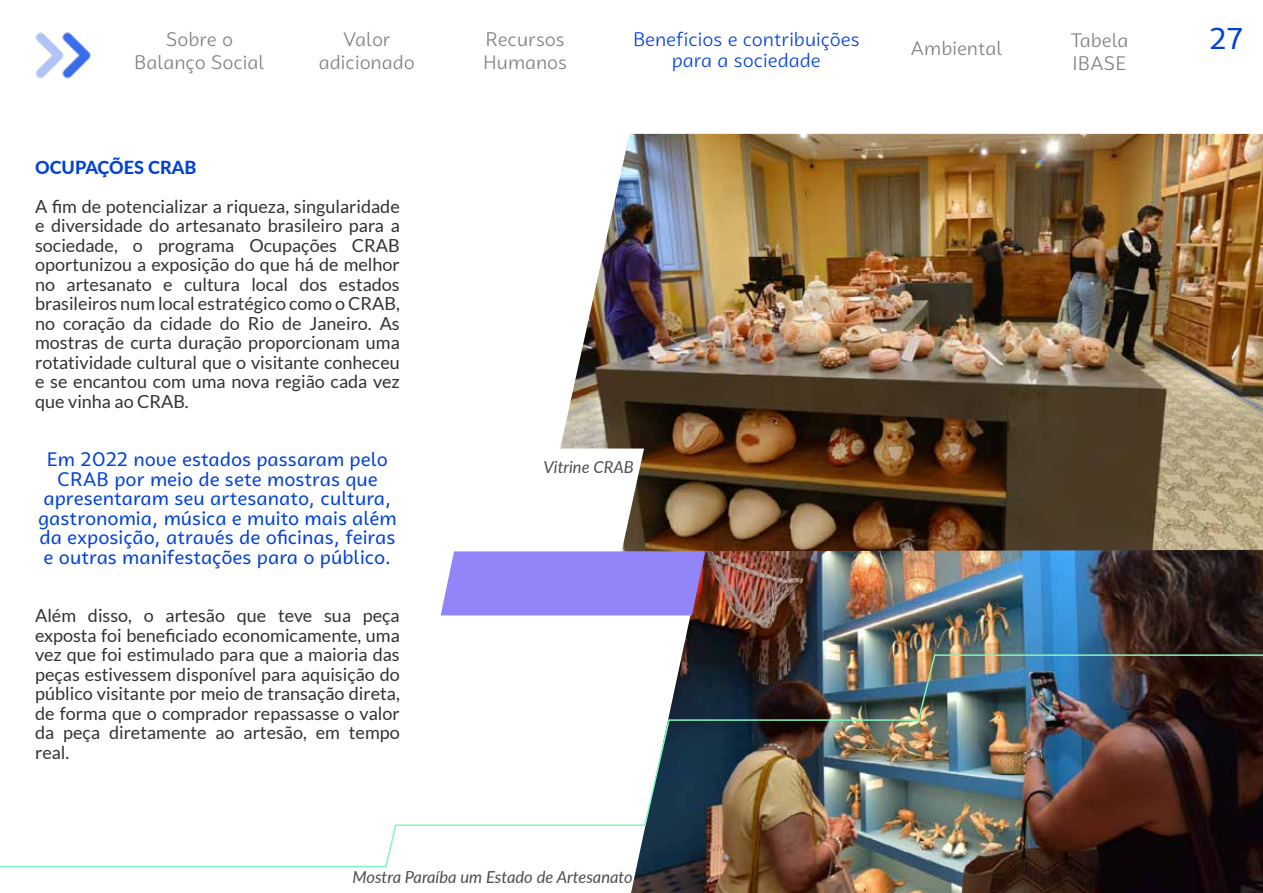
<style>
.page{position:relative;width:1263px;height:893px;background:#fff}
.page>*{position:absolute;margin:0;border:0;box-sizing:border-box;transform-origin:0 0}
.t1{font:30px "Campuni";color:#0041d9}
.t2{font:19.5px/19.5px "Campuni";color:#0041d9;text-align:center}
.t3{font:19.5px/22.5px "Campuni";color:#808080;text-align:center}
.t4{font:19.5px/21px "Campuni";color:#0041d9;text-align:center}
.t5{font:18px/19.5px "Lato";color:#333;text-align:justify}
.t6{font:800 18px "Lato";color:#0041d9}
.t7{font:italic 16.5px "Lato";color:#4d4d4d}
</style>
<div class="page">
<img style="left:35px;top:32px;width:56px;height:47px">
<img style="left:560px;top:134px;width:703px;height:417px">
<img style="left:631px;top:550px;width:632px;height:343px">
<img style="left:0;top:654px;width:1263px;height:214px">
<div style="left:441px;top:551px;width:264px;height:64px;background:#9285f9"></div>
<p class="t3" style="left:485px;top:28px;width:81px">Recursos</p>
<h1 class="t1" style="left:1209px;top:20px;width:35px">27</h1>
<p class="t3" style="left:483px;top:51px;width:86px">Humanos</p>
<p class="t4" style="left:633px;top:29px;width:228px">Benefícios e contribuições para a sociedade</p>
<p class="t3" style="left:134px;top:28px;width:132px">Sobre o<br>Balanço Social</p>
<p class="t3" style="left:319px;top:28px;width:97px">Valor adicionado</p>
<p class="t3" style="left:910px;top:37px;width:94px">Ambiental</p>
<p class="t3" style="left:1070px;top:28px;width:60px;line-height:23.4px;text-align:left">Tabela<br>IBASE</p>
<p class="t6" style="left:35px;top:154px;width:163px">OCUPAÇÕES CRAB</p>
<p class="t5" style="left:35px;top:196px;width:366px">A fim de potencializar a riqueza, singularidade e diversidade do artesanato brasileiro para a sociedade, o programa Ocupações CRAB oportunizou a exposição do que há de melhor no artesanato e cultura local dos estados brasileiros num local estratégico como o CRAB, no coração da cidade do Rio de Janeiro. As mostras de curta duração proporcionam uma rotatividade cultural que o visitante conheceu e se encantou com uma nova região cada vez que vinha ao CRAB.</p>
<p class="t2" style="left:38px;top:450px;width:360px">Em 2022 nove estados passaram pelo CRAB por meio de sete mostras que apresentaram seu artesanato, cultura, gastronomia, música e muito mais além da exposição, através de oficinas, feiras e outras manifestações para o público.</p>
<p class="t5" style="left:35px;top:606px;width:366px">Além disso, o artesão que teve sua peça exposta foi beneficiado economicamente, uma vez que foi estimulado para que a maioria das peças estivessem disponível para aquisição do público visitante por meio de transação direta, de forma que o comprador repassasse o valor da peça diretamente ao artesão, em tempo real.</p>
<p class="t7" style="left:543px;top:455px;width:92px">Vitrine CRAB</p>
<p class="t7" style="left:352px;top:865px;width:282px">Mostra Paraíba um Estado de Artesanato</p>
</div>
